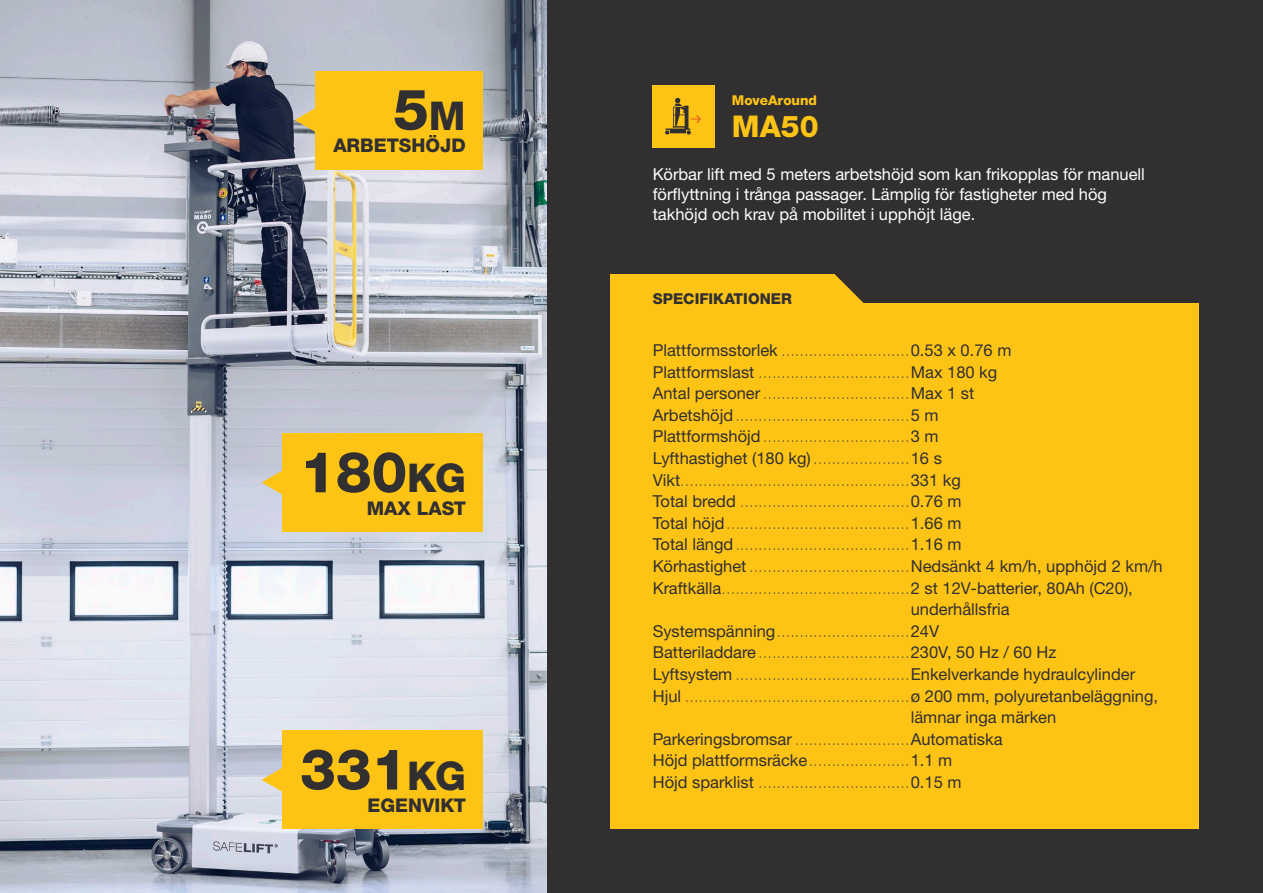
<style>
.page{position:relative;width:1263px;height:893px;background:#312f30}
.page>*{position:absolute;margin:0;border:0;box-sizing:border-box;transform-origin:0 0}
.t1{font:800 56.7px "Helvetica Neue LTW1 G";color:#312f30}
.Rubrik_h1{font:800 30px "Helvetica Neue LTW1 G";color:#fec415}
.t2{font:800 18.9px "Helvetica Neue LTW1 G";color:#312f30}
.t3{font:100 16.5px "Helvetica Neue LTW1 G";color:#3e3e3f}
.t4{font:16.5px "Helvetica Neue LTW1 G";color:#312f30}
.t5{font:16.5px/19.8px "Helvetica Neue LTW1 G";color:#fff}
.t6{font:800 15px "Helvetica Neue LTW1 G";color:#312f30}
.Rubrik_h1-2{font:800 13.5px "Helvetica Neue LTW1 G";color:#fec415}
.s1{font-size:39.75px}
.s2{font-weight:400;color:#312f30}
.s3{font-weight:100;color:#3e3e3f}
</style>
<div class="page">
<img style="left:0;top:0;width:546px;height:893px">
<div style="left:610px;top:303px;width:589px;height:526px;background:#fec415"></div>
<div style="left:653px;top:85px;width:62px;height:62px;background:#fec415"></div>
<svg style="left:665px;top:98px;width:36px;height:37px"></svg>
<svg style="left:295px;top:96px;width:21px;height:48px"></svg>
<div style="left:316px;top:71px;width:167px;height:98px;background:#fec415"></div>
<svg style="left:261px;top:458px;width:21px;height:49px"></svg>
<div style="left:282px;top:433px;width:201px;height:99px;background:#fec415"></div>
<svg style="left:261px;top:756px;width:21px;height:48px"></svg>
<div style="left:282px;top:730px;width:201px;height:99px;background:#fec415"></div>
<div style="left:610px;top:274px;width:224px;height:48px;background:#fec415"></div>
<svg style="left:834px;top:274px;width:30px;height:29px"></svg>
<p class="t1" style="left:393px;top:76px;width:74px">5<span class="s1">m</span></p>
<p class="t2" style="left:333px;top:135px;width:134px">ARBETSHÖJD</p>
<p class="t1" style="left:300px;top:438px;width:167px">180<span class="s1">kg</span></p>
<p class="t2" style="left:367px;top:497px;width:101px">MAX LAST</p>
<p class="t1" style="left:300px;top:736px;width:167px">331<span class="s1">kg</span></p>
<p class="t2" style="left:368px;top:794px;width:100px">EGENVIKT</p>
<p class="Rubrik_h1-2" style="left:732px;top:93px;width:87px">MoveAround</p>
<p class="Rubrik_h1" style="left:732px;top:108px;width:88px">MA50</p>
<p class="t5" style="left:653px;top:164px;width:494px">Körbar lift med 5 meters arbetshöjd som kan frikopplas för manuell förflyttning i trånga passager. Lämplig för fastigheter med hög takhöjd och krav på mobilitet i upphöjt läge.</p>
<p class="t6" style="left:653px;top:289px;width:141px">SPECIFIKATIONER</p>
<p class="t3" style="left:653px;top:340px;width:360px"><span class="s2">Plattformsstorlek</span> ............................<span class="s2">0.53 x 0.76 m</span></p>
<p class="t3" style="left:653px;top:362px;width:346px"><span class="s2">Plattformslast</span> .................................<span class="s2">Max 180 kg</span></p>
<p class="t3" style="left:653px;top:384px;width:323px"><span class="s2">Antal personer</span>................................<span class="s2">Max 1 st</span></p>
<p class="t3" style="left:653px;top:405px;width:287px"><span class="s2">Arbetshöjd</span>......................................<span class="s2">5 m</span></p>
<p class="t3" style="left:653px;top:427px;width:287px"><span class="s2">Plattformshöjd</span>................................<span class="s2">3 m</span></p>
<p class="t4" style="left:653px;top:448px;width:291px">Lyfthastighet (180 kg) <span class="s3">.....................</span>16 s</p>
<p class="t3" style="left:653px;top:470px;width:310px"><span class="s2">Vikt</span>..................................................<span class="s2">331 kg</span></p>
<p class="t3" style="left:653px;top:492px;width:310px"><span class="s2">Total bredd</span> .....................................<span class="s2">0.76 m</span></p>
<p class="t3" style="left:653px;top:513px;width:310px"><span class="s2">Total höjd</span>........................................<span class="s2">1.66 m</span></p>
<p class="t3" style="left:653px;top:535px;width:310px"><span class="s2">Total längd</span>......................................<span class="s2">1.16 m</span></p>
<p class="t4" style="left:653px;top:556px;width:511px">Körhastighet <span class="s3">...................................</span>Nedsänkt 4 km/h, upphöjd 2 km/h</p>
<p class="t3" style="left:653px;top:578px;width:482px"><span class="s2">Kraftkälla</span>.........................................<span class="s2">2 st 12V-batterier, 80Ah (C20),</span></p>
<p class="t4" style="left:911px;top:599px;width:100px">underhållsfria</p>
<p class="t3" style="left:653px;top:621px;width:288px"><span class="s2">Systemspänning</span>.............................<span class="s2">24V</span></p>
<p class="t3" style="left:653px;top:643px;width:405px"><span class="s2">Batteriladdare</span>.................................<span class="s2">230V, 50 Hz / 60 Hz</span></p>
<p class="t4" style="left:653px;top:664px;width:484px">Lyftsystem <span class="s3">......................................</span>Enkelverkande hydraulcylinder</p>
<p class="t3" style="left:653px;top:686px;width:507px"><span class="s2">Hjul</span> .................................................<span class="s2">ø 200 mm, polyuretanbeläggning,</span></p>
<p class="t4" style="left:911px;top:707px;width:147px">lämnar inga märken</p>
<p class="t4" style="left:653px;top:729px;width:351px">Parkeringsbromsar <span class="s3">.........................</span>Automatiska</p>
<p class="t4" style="left:653px;top:750px;width:301px">Höjd plattformsräcke<span class="s3">......................</span>1.1 m</p>
<p class="t3" style="left:653px;top:772px;width:310px"><span class="s2">Höjd sparklist</span> .................................<span class="s2">0.15 m</span></p>
</div>
